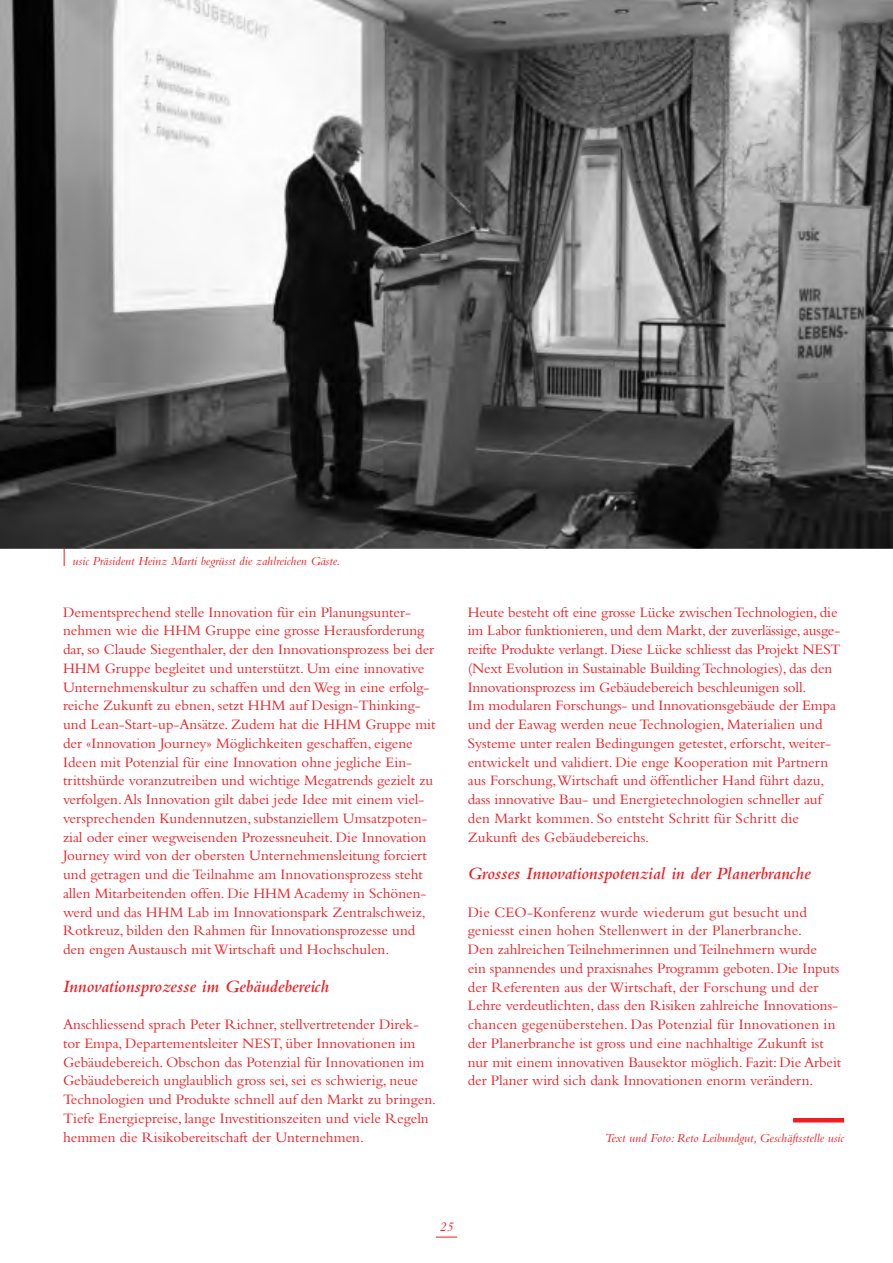
<style>
.page{position:relative;width:893px;height:1263px;background:#fff}
.page>*{position:absolute;margin:0;border:0;box-sizing:border-box;transform-origin:0 0}
.t1{font:italic 600 18px "Bembo";color:#ee1d23}
.t2{font:15px/18.8px "Bembo";color:#ee1d23}
.t3{font:italic 13.5px "Bembo";color:#ee1d23}
.t4{font:italic 12.75px "Bembo";color:#ee1d23}
</style>
<div class="page">
<svg style="left:64px;top:549px;width:1px;height:17px"></svg>
<hr style="left:793px;top:1118px;width:51px;height:4px;background:#ee1d23">
<img style="left:0;top:0;width:893px;height:549px">
<svg style="left:436px;top:1236px;width:21px;height:1px"></svg>
<p class="t4" style="left:73px;top:554px;width:269px">usic Präsident Heinz Marti begrüsst die zahlreichen Gäste.</p>
<p class="t2" style="left:63px;top:602px;width:374px">Dementsprechend stelle Innovation für ein Planungsunter&shy;nehmen wie die HHM Gruppe eine grosse Herausforderung dar, so Claude Siegenthaler, der den Innovationsprozess bei der HHM Gruppe begleitet und unterstützt. Um eine innovative Unternehmenskultur zu schaffen und denWeg in eine erfolg&shy;reiche Zukunft zu ebnen, setzt HHM auf Design-Thinking&shy;und Lean-Start-up-Ansätze. Zudem hat die HHM Gruppe mit der «Innovation Journey» Möglichkeiten geschaffen, eigene Ideen mit Potenzial für eine Innovation ohne jegliche Ein&shy;trittshürde voranzutreiben und wichtige Megatrends gezielt zu verfolgen.Als Innovation gilt dabei jede Idee mit einem viel&shy;versprechenden Kundennutzen, substanziellem Umsatzpoten&shy;zial oder einer wegweisenden Prozessneuheit. Die Innovation Journey wird von der obersten Unternehmensleitung forciert und getragen und dieTeilnahme am Innovationsprozess steht allen Mitarbeitenden offen. Die HHM Academy in Schönen&shy;werd und das HHM Lab im Innovationspark Zentralschweiz, Rotkreuz, bilden den Rahmen für Innovationsprozesse und den engen Austausch mitWirtschaft und Hochschulen.</p>
<p class="t1" style="left:63px;top:976px;width:268px">Innovationsprozesse im Gebäudebereich</p>
<p class="t2" style="left:63px;top:1015px;width:374px">Anschliessend sprach Peter Richner, stellvertretender Direk&shy;tor Empa, Departementsleiter NEST, über Innovationen im Gebäudebereich. Obschon das Potenzial für Innovationen im Gebäudebereich unglaublich gross sei, sei es schwierig, neue Technologien und Produkte schnell auf den Markt zu bringen.<br>Tiefe Energiepreise, lange Investitionszeiten und viele Regeln hemmen die Risikobereitschaft der Unternehmen.</p>
<p class="t2" style="left:468px;top:602px;width:374px">Heute besteht oft eine grosse Lücke zwischenTechnologien, die im Labor funktionieren, und dem Markt, der zuverlässige, ausge&shy;reifte Produkte verlangt. Diese Lücke schliesst das Projekt NEST (Next Evolution in Sustainable BuildingTechnologies), das den Innovationsprozess im Gebäudebereich beschleunigen soll.<br>Im modularen Forschungs- und Innovationsgebäude der Empa und der Eawag werden neueTechnologien, Materialien und Systeme unter realen Bedingungen getestet, erforscht, weiter&shy;entwickelt und validiert. Die enge Kooperation mit Partnern aus Forschung,Wirtschaft und öffentlicher Hand führt dazu, dass innovative Bau- und Energietechnologien schneller auf den Markt kommen. So entsteht Schritt für Schritt die Zukunft des Gebäudebereichs.</p>
<p class="t1" style="left:468px;top:863px;width:344px">Grosses Innovationspotenzial in der Planerbranche</p>
<p class="t2" style="left:468px;top:902px;width:375px">Die CEO-Konferenz wurde wiederum gut besucht und geniesst einen hohen Stellenwert in der Planerbranche.<br>Den zahlreichenTeilnehmerinnen undTeilnehmern wurde<br>ein spannendes und praxisnahes Programm geboten. Die Inputs der Referenten aus der Wirtschaft, der Forschung und der Lehre verdeutlichten, dass den Risiken zahlreiche Innovations&shy;chancen gegenüberstehen. Das Potenzial für Innovationen in der Planerbranche ist gross und eine nachhaltige Zukunft ist nur mit einem innovativen Bausektor möglich. Fazit: Die Arbeit der Planer wird sich dank Innovationen enorm verändern.</p>
<p class="t4" style="left:605px;top:1130px;width:241px">Text und Foto: Reto Leibundgut, Geschäftsstelle usic</p>
<p class="t3" style="left:440px;top:1219px;width:15px">25</p>
</div>
